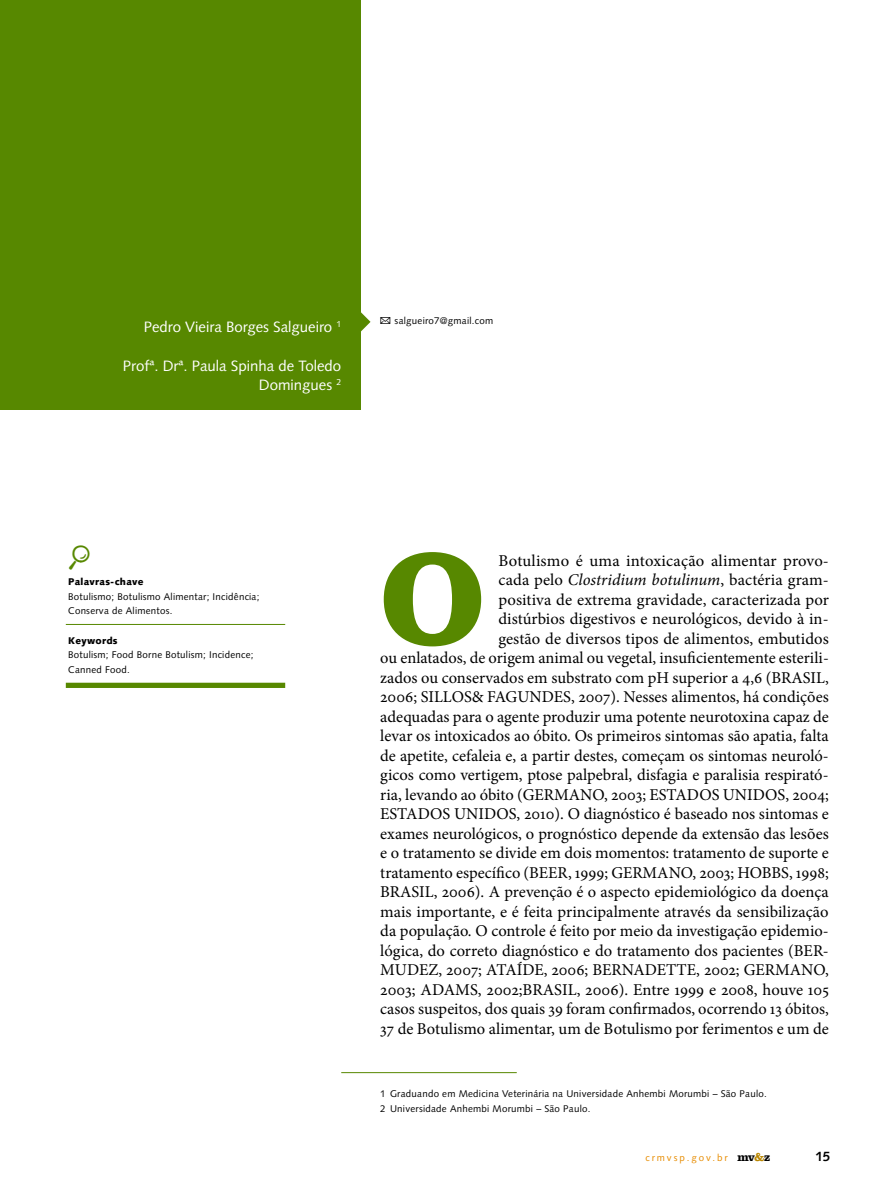
<style>
.page{position:relative;width:893px;height:1191px;background:#fff}
.page>*{position:absolute;margin:0;border:0;box-sizing:border-box;transform-origin:0 0}
.t1{font:700 134.1px "Clarendon LT Std";color:#578800}
.t2{font:16.5px/19.5px "Minion Pro";color:#000;text-align:right}
.t3{font:15px/19.5px "Syntax LT Std";color:#fff;text-align:right}
.t4{font:700 13.5px "Syntax LT Std";color:#000}
.t5{font:9.75px/14.7px "Syntax LT Std";letter-spacing:.025em;color:#000}
.t6{font:900 9.75px "Syntax LT Std";letter-spacing:.025em;color:#000}
.t7{font:9.75px "Syntax LT Std";letter-spacing:.2em;color:#e78c00}
.s1{font-style:italic}
.s2{font-family:"Clarendon LT Std";font-weight:700;font-size:12px;color:#000}
.s3{font-family:"Clarendon LT Std";font-weight:700;font-size:12px;color:#b98600}
</style>
<div class="page">
<div style="left:0;top:0;width:361px;height:410px;background:#578800"></div>
<hr style="left:66px;top:624px;width:219px;height:1px;background:#578800">
<div style="left:66px;top:682px;width:219px;height:6px;background:#578800"></div>
<svg style="left:361px;top:312px;width:9px;height:20px"></svg>
<hr style="left:341px;top:1072px;width:176px;height:1px;background:#578800">
<p class="t3" style="left:144px;top:317px;width:199px">Pedro Vieira Borges Salgueiro <sup>1</sup></p>
<p class="t3" style="left:123px;top:356px;width:220px">Profª. Drª. Paula Spinha de Toledo<br>Domingues <sup>2</sup></p>
<p class="t5" style="left:395px;top:313px;width:100px">salgueiro7@gmail.com</p>
<p class="t6" style="left:68px;top:576px;width:77px">Palavras-chave</p>
<p class="t5" style="left:68px;top:589px;width:193px">Botulismo; Botulismo Alimentar; Incidência;<br>Conserva de Alimentos.</p>
<p class="t6" style="left:68px;top:634px;width:51px">Keywords</p>
<p class="t5" style="left:68px;top:647px;width:187px">Botulism; Food Borne Botulism; Incidence;<br>Canned Food.</p>
<h1 class="t1" style="left:380px;top:517px;width:106px">O</h1>
<p class="t2" style="left:380px;top:551px;width:450px">Botulismo é uma intoxicação alimentar provo-<br>cada pelo <span class="s1">Clostridium botulinum</span>, bactéria gram-<br>positiva de extrema gravidade, caracterizada por<br>distúrbios digestivos e neurológicos, devido à in-<br>gestão de diversos tipos de alimentos, embutidos<br>ou enlatados, de origem animal ou vegetal, insuficientemente esterili&shy;zados ou conservados em substrato com pH superior a 4,6 (BRASIL, 2006; SILLOS&amp; FAGUNDES, 2007). Nesses alimentos, há condições adequadas para o agente produzir uma potente neurotoxina capaz de levar os intoxicados ao óbito. Os primeiros sintomas são apatia, falta de apetite, cefaleia e, a partir destes, começam os sintomas neuroló&shy;gicos como vertigem, ptose palpebral, disfagia e paralisia respirató&shy;ria, levando ao óbito (GERMANO, 2003; ESTADOS UNIDOS, 2004; ESTADOS UNIDOS, 2010). O diagnóstico é baseado nos sintomas e exames neurológicos, o prognóstico depende da extensão das lesões e o tratamento se divide em dois momentos: tratamento de suporte e tratamento específico (BEER, 1999; GERMANO, 2003; HOBBS, 1998; BRASIL, 2006). A prevenção é o aspecto epidemiológico da doença mais importante, e é feita principalmente através da sensibilização da população. O controle é feito por meio da investigação epidemio&shy;lógica, do correto diagnóstico e do tratamento dos pacientes (BER-MUDEZ, 2007; ATAÍDE, 2006; BERNADETTE, 2002; GERMANO, 2003; ADAMS, 2002;BRASIL, 2006). Entre 1999 e 2008, houve 105 casos suspeitos, dos quais 39 foram confirmados, ocorrendo 13 óbitos, 37 de Botulismo alimentar, um de Botulismo por ferimentos e um de</p>
<p class="t5" style="left:380px;top:1086px;width:388px">1 G raduando em Medicina Veterinária na Universidade Anhembi Morumbi – São Paulo.<br>2 Universidade Anhembi Morumbi – São Paulo.</p>
<p class="t7" style="left:645px;top:1151px;width:126px">crmvsp.gov.br <span class="s2">mv</span><span class="s3">&amp;</span><span class="s2">z</span></p>
<p class="t4" style="left:815px;top:1148px;width:16px">15</p>
</div>
